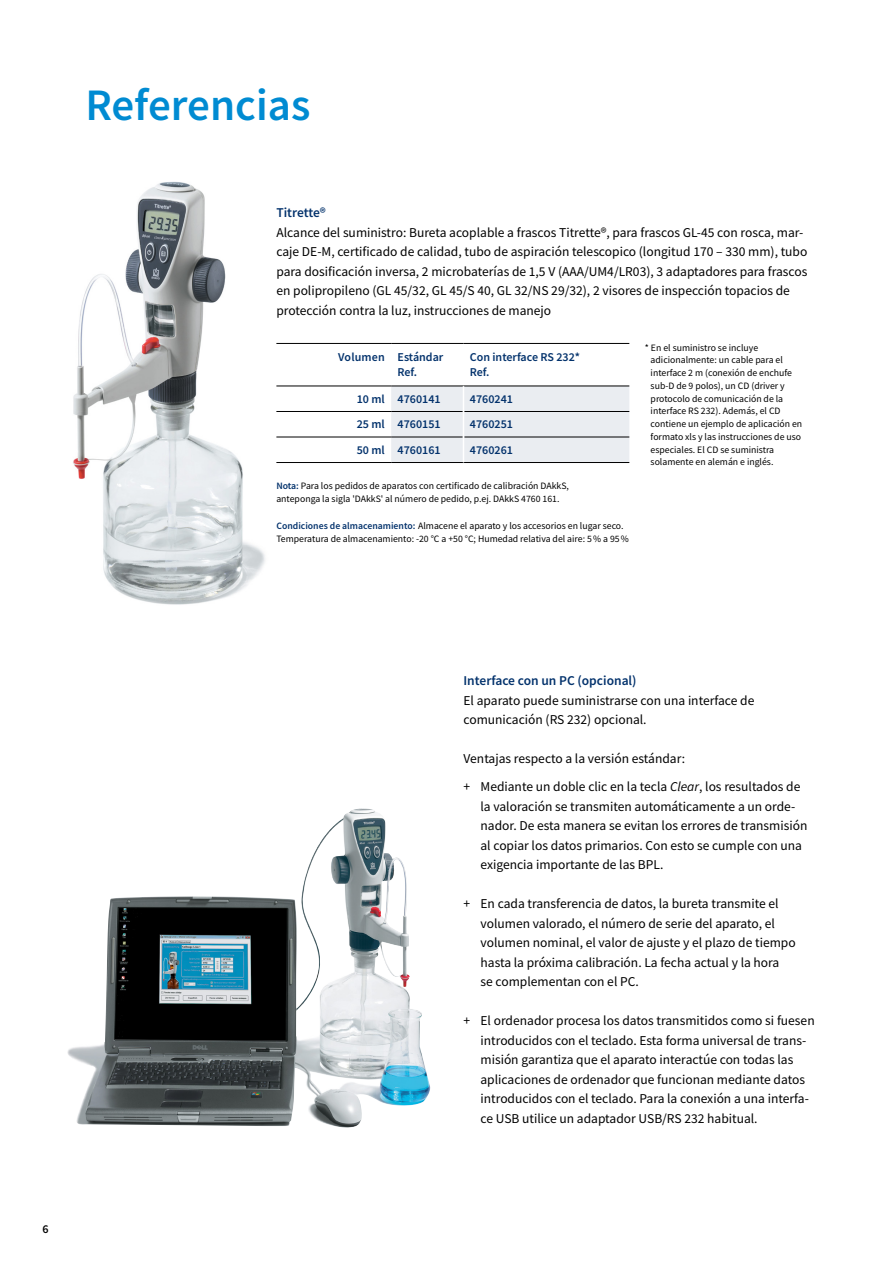
<style>
.page{position:relative;width:893px;height:1263px;background:#fff}
.page>*{position:absolute;margin:0;border:0;box-sizing:border-box;transform-origin:0 0}
.t1{font:600 45px "Source Sans Pro";color:#008bd2}
.t2{font:13.5px/19.5px "Source Sans Pro";color:#000}
.t3{font:600 13.5px "Source Sans Pro";color:#03326c}
.t4{font:600 12px/15px "Source Sans Pro";color:#03326c}
.t5{font:600 12px "Source Sans Pro";color:#000}
.t6{font:9.75px/12.8px "Source Sans Pro";color:#000}
.s1{font-weight:600;color:#03326c}
.s2{font-style:italic}
</style>
<div class="page">
<img style="left:67px;top:808px;width:364px;height:320px">
<img style="left:73px;top:182px;width:192px;height:423px">
<hr style="left:276px;top:462px;width:115px;height:1px;background:#000">
<hr style="left:391px;top:462px;width:72px;height:1px;background:#000">
<hr style="left:463px;top:462px;width:166px;height:1px;background:#000">
<svg style="left:276px;top:343px;width:353px;height:119px"></svg>
<h1 class="t1" style="left:85px;top:75px;width:227px">Referencias</h1>
<p class="t3" style="left:276px;top:204px;width:51px">Titrette®</p>
<p class="t2" style="left:276px;top:222px;width:532px">Alcance del suministro: Bureta acoplable a frascos Titrette®, para frascos GL-45 con rosca, mar&shy;caje DE-M, certificado de calidad, tubo de aspiración telescopico (longitud 170 – 330 mm), tubo para dosificación inversa, 2 microbaterías de 1,5 V (AAA/UM4/LR03), 3 adaptadores para frascos en polipropileno (GL 45/32, GL 45/S 40, GL 32/NS 29/32), 2 visores de inspección topacios de protección contra la luz, instrucciones de manejo</p>
<p class="t4" style="left:398px;top:349px;width:47px;text-indent:-59px">Volumen Estándar<br>Ref.</p>
<p class="t4" style="left:470px;top:349px;width:112px">Con interface RS 232*<br>Ref.</p>
<p class="t4" style="left:357px;top:391px;width:85px">10 ml 4760141</p>
<p class="t4" style="left:470px;top:391px;width:45px">4760241</p>
<p class="t4" style="left:357px;top:417px;width:85px">25 ml 4760151</p>
<p class="t4" style="left:470px;top:417px;width:45px">4760251</p>
<p class="t4" style="left:357px;top:442px;width:85px">50 ml 4760161</p>
<p class="t4" style="left:470px;top:442px;width:45px">4760261</p>
<p class="t6" style="left:276px;top:479px;width:294px"><span class="s1">Nota:</span> Para los pedidos de aparatos con certificado de calibración DAkkS, anteponga la sigla 'DAkkS' al número de pedido, p.ej. DAkkS 4760 161.</p>
<p class="t6" style="left:276px;top:519px;width:354px"><span class="s1">Condiciones de almacenamiento:</span> Almacene el aparato y los accesorios en lugar seco.<br>Temperatura de almacenamiento: -20 °C a +50 °C; Humedad relativa del aire: 5% a 95%</p>
<p class="t6" style="left:651px;top:341px;width:153px;text-indent:-6px">* En el suministro se incluye adicionalmente: un cable para el interface 2 m (conexión de enchufe sub-D de 9 polos), un CD (driver y protocolo de comunicación de la interface RS 232). Además, el CD contiene un ejemplo de aplicación en formato xls y las instrucciones de uso especiales. El CD se suministra solamente en alemán e inglés.</p>
<p class="t5" style="left:43px;top:1221px;width:8px">6</p>
<p class="t3" style="left:463px;top:672px;width:175px">Interface con un PC (opcional)</p>
<p class="t2" style="left:463px;top:690px;width:292px">El aparato puede suministrarse con una interface de comunicación (RS 232) opcional.</p>
<p class="t2" style="left:463px;top:745px;width:338px;line-height:28px">Ventajas respecto a la versión estándar:<br>+ Mediante un doble clic en la tecla <span class="s2">Clear</span>, los resultados de</p>
<p class="t2" style="left:480px;top:796px;width:328px">la valoración se transmiten automáticamente a un orde&shy;nador. De esta manera se evitan los errores de transmisión al copiar los datos primarios. Con esto se cumple con una exigencia importante de las BPL.</p>
<p class="t2" style="left:480px;top:894px;width:317px;text-indent:-17px">+ En cada transferencia de datos, la bureta transmite el volumen valorado, el número de serie del aparato, el volumen nominal, el valor de ajuste y el plazo de tiempo hasta la próxima calibración. La fecha actual y la hora<br>se complementan con el PC.</p>
<p class="t2" style="left:480px;top:1011px;width:336px;text-indent:-17px">+ El ordenador procesa los datos transmitidos como si fuesen introducidos con el teclado. Esta forma universal de trans&shy;misión garantiza que el aparato interactúe con todas las aplicaciones de ordenador que funcionan mediante datos introducidos con el teclado. Para la conexión a una interfa&shy;ce USB utilice un adaptador USB/RS 232 habitual.</p>
</div>
